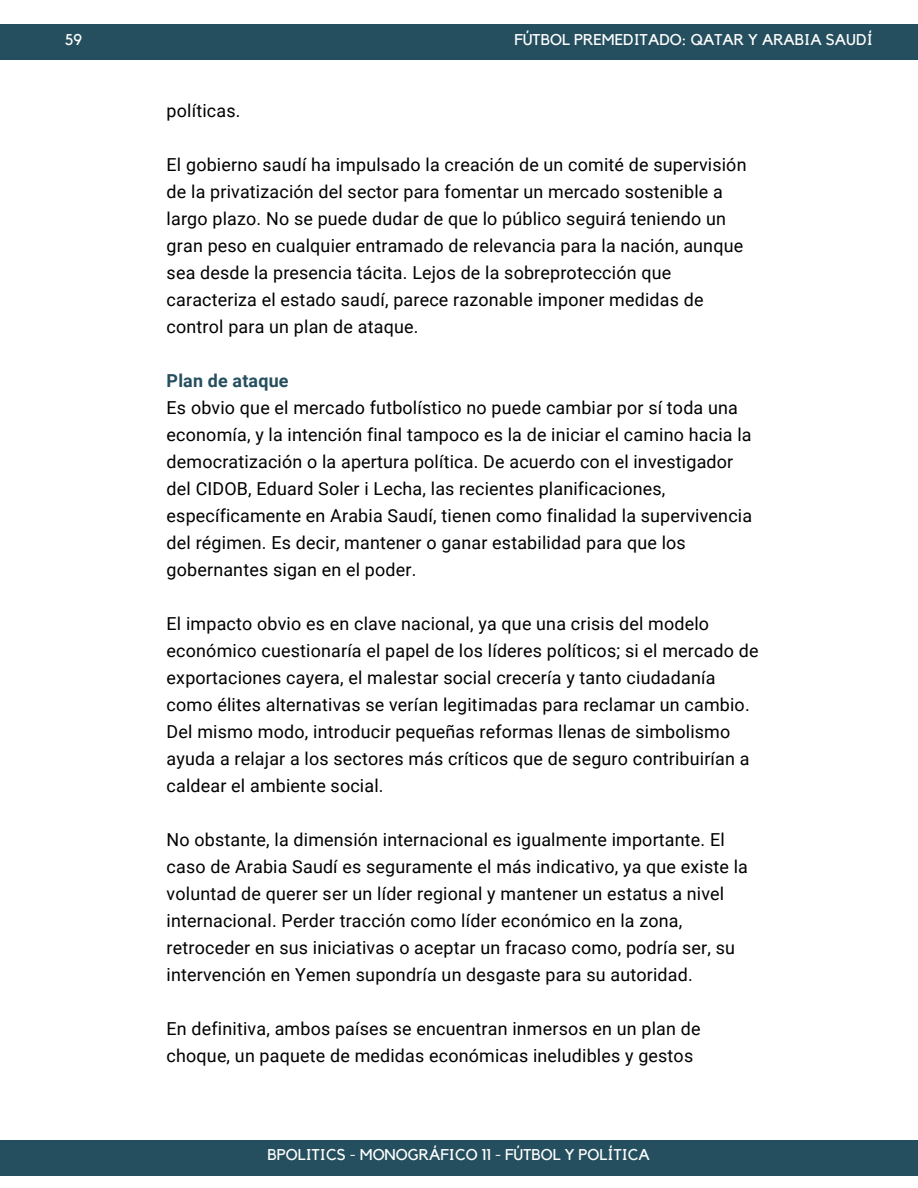
<style>
.page{position:relative;width:918px;height:1188px;background:#fff}
.page>*{position:absolute;margin:0;border:0;box-sizing:border-box;transform-origin:0 0}
.t1{font:17.85px/27px "Roboto";letter-spacing:.01em;color:#000}
.t2{font:700 17.85px "Roboto";letter-spacing:.01em;color:#254f5e}
.t3{font:15.6px "Kollektif";color:#fff}
</style>
<div class="page">
<div style="left:0;top:24px;width:918px;height:35px;background:#254f5e"></div>
<div style="left:0;top:1140px;width:918px;height:35px;background:#254f5e"></div>
<p class="t3" style="left:65px;top:33px;width:19px">59</p>
<p class="t3" style="left:514px;top:32px;width:360px">FÚTBOL PREMEDITADO: QATAR Y ARABIA SAUDÍ</p>
<p class="t1" style="left:167px;top:97px;width:75px">políticas.</p>
<p class="t1" style="left:167px;top:151px;width:581px">El gobierno saudí ha impulsado la creación de un comité de supervisión de la privatización del sector para fomentar un mercado sostenible a largo plazo. No se puede dudar de que lo público seguirá teniendo un gran peso en cualquier entramado de relevancia para la nación, aunque sea desde la presencia tácita. Lejos de la sobreprotección que caracteriza el estado saudí, parece razonable imponer medidas de control para un plan de ataque.</p>
<p class="t2" style="left:167px;top:370px;width:123px">Plan de ataque</p>
<p class="t1" style="left:167px;top:394px;width:587px">Es obvio que el mercado futbolístico no puede cambiar por sí toda una economía, y la intención final tampoco es la de iniciar el camino hacia la democratización o la apertura política. De acuerdo con el investigador del CIDOB, Eduard Soler i Lecha, las recientes planificaciones, específicamente en Arabia Saudí, tienen como finalidad la supervivencia del régimen. Es decir, mantener o ganar estabilidad para que los gobernantes sigan en el poder.</p>
<p class="t1" style="left:167px;top:610px;width:593px">El impacto obvio es en clave nacional, ya que una crisis del modelo económico cuestionaría el papel de los líderes políticos; si el mercado de exportaciones cayera, el malestar social crecería y tanto ciudadanía como élites alternativas se verían legitimadas para reclamar un cambio.<br>Del mismo modo, introducir pequeñas reformas llenas de simbolismo ayuda a relajar a los sectores más críticos que de seguro contribuirían a caldear el ambiente social.</p>
<p class="t1" style="left:167px;top:826px;width:583px">No obstante, la dimensión internacional es igualmente importante. El caso de Arabia Saudí es seguramente el más indicativo, ya que existe la voluntad de querer ser un líder regional y mantener un estatus a nivel internacional. Perder tracción como líder económico en la zona, retroceder en sus iniciativas o aceptar un fracaso como, podría ser, su intervención en Yemen supondría un desgaste para su autoridad.</p>
<p class="t1" style="left:167px;top:1015px;width:535px">En definitiva, ambos países se encuentran inmersos en un plan de choque, un paquete de medidas económicas ineludibles y gestos</p>
<p class="t3" style="left:267px;top:1147px;width:384px">BPOLITICS - MONOGRÁFICO 11 - FÚTBOL Y POLÍTICA</p>
</div>
